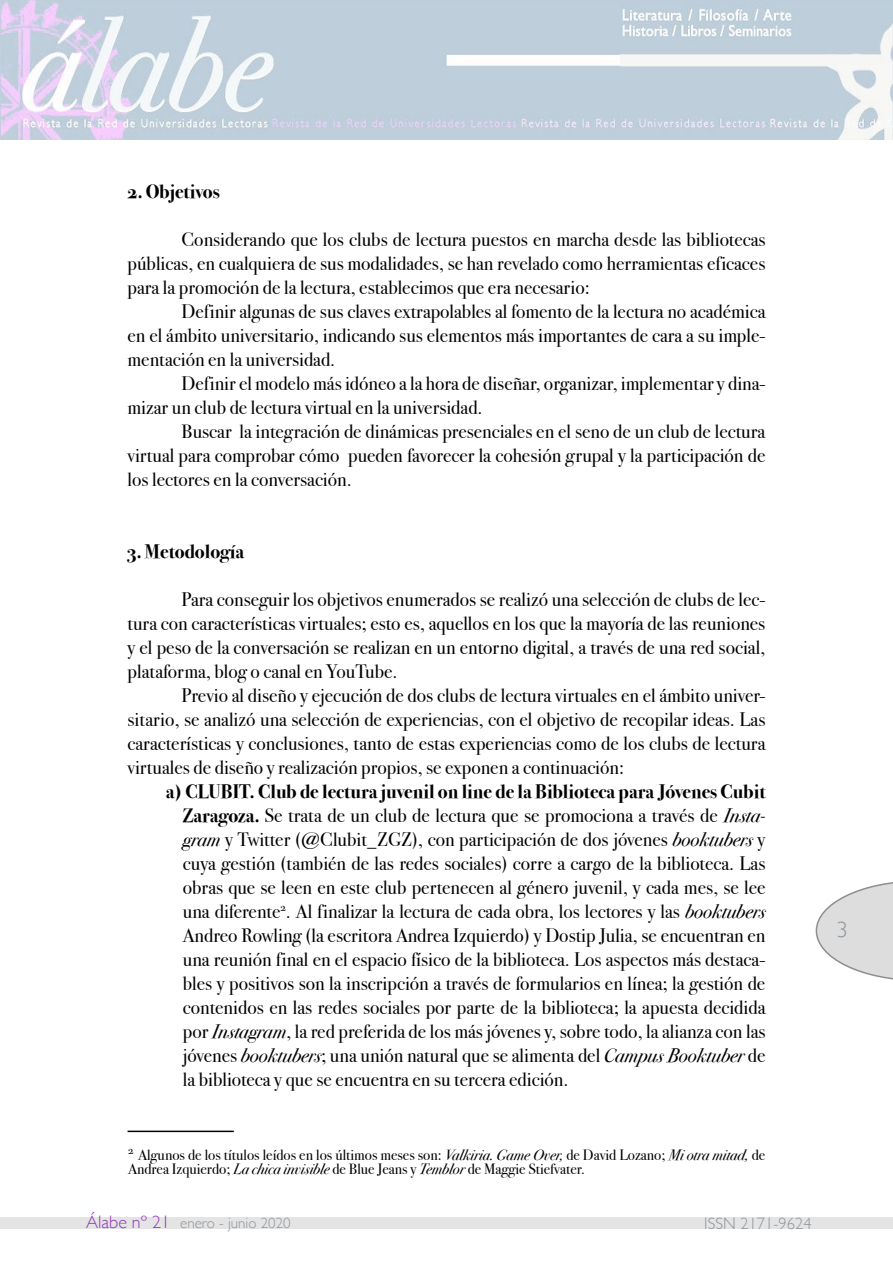
<style>
.page{position:relative;width:893px;height:1263px;background:#fff}
.page>*{position:absolute;margin:0;border:0;box-sizing:border-box;transform-origin:0 0}
.t1{font:300 22.5px "Gill Sans";color:#8a949d}
.t2{font:19.5px/24px "Bodoni Svty Two OSITCTT Book";color:#000;text-align:justify}
.t3{font:19.5px "Bodoni Svty Two OSITCTT Bold";color:#000}
.t4{font:300 16.5px "Gill Sans";color:#8b959c}
.t5{font:15px/13.5px "Bodoni Svty Two OSITCTT Book";color:#000}
.t6{font:300 15px "Gill Sans";color:#8b959c}
.s1{font-family:"Bodoni Svty Two OSITCTT Bold"}
.s2{font-family:"Bodoni Svty Two OSITCTT Book It"}
.s3{font-size:18px;color:#9038b7}
</style>
<div class="page">
<svg style="left:816px;top:882px;width:77px;height:98px"></svg>
<img style="left:0;top:0;width:893px;height:139px">
<div style="left:0;top:1218px;width:893px;height:11px;background:#e4e4e4"></div>
<hr style="left:128px;top:1130px;width:106px;height:2px;background:#000">
<p class="t3" style="left:128px;top:180px;width:94px">2. Objetivos</p>
<p class="t2" style="left:128px;top:227px;width:639px;text-indent:54px">Considerando que los clubs de lectura puestos en marcha desde las bibliotecas públicas, en cualquiera de sus modalidades, se han revelado como herramientas eficaces para la promoción de la lectura, establecimos que era necesario:</p>
<p class="t2" style="left:128px;top:299px;width:639px;text-indent:54px">Definir algunas de sus claves extrapolables al fomento de la lectura no académica en el ámbito universitario, indicando sus elementos más importantes de cara a su imple&shy;mentación en la universidad.</p>
<p class="t2" style="left:128px;top:371px;width:639px;text-indent:54px">Definir el modelo más idóneo a la hora de diseñar, organizar, implementar y dina&shy;mizar un club de lectura virtual en la universidad.</p>
<p class="t2" style="left:128px;top:419px;width:639px;text-indent:54px">Buscar la integración de dinámicas presenciales en el seno de un club de lectura virtual para comprobar cómo pueden favorecer la cohesión grupal y la participación de los lectores en la conversación.</p>
<p class="t3" style="left:128px;top:540px;width:118px">3. Metodología</p>
<p class="t2" style="left:128px;top:587px;width:639px;text-indent:54px">Para conseguir los objetivos enumerados se realizó una selección de clubs de lec&shy;tura con características virtuales; esto es, aquellos en los que la mayoría de las reuniones y el peso de la conversación se realizan en un entorno digital, a través de una red social, plataforma, blog o canal en YouTube.</p>
<p class="t2" style="left:128px;top:683px;width:639px;text-indent:54px">Previo al diseño y ejecución de dos clubs de lectura virtuales en el ámbito univer&shy;sitario, se analizó una selección de experiencias, con el objetivo de recopilar ideas. Las características y conclusiones, tanto de estas experiencias como de los clubs de lectura virtuales de diseño y realización propios, se exponen a continuación:</p>
<p class="t3" style="left:166px;top:780px;width:601px">a) CLUBIT. Club de lectura juvenil on line de la Biblioteca para Jóvenes Cubit</p>
<p class="t2" style="left:183px;top:803px;width:584px"><span class="s1">Zaragoza.</span> Se trata de un club de lectura que se promociona a través de <span class="s2">Insta&shy;gram</span> y Twitter (@Clubit_ZGZ), con participación de dos jóvenes <span class="s2">booktubers</span> y cuya gestión (también de las redes sociales) corre a cargo de la biblioteca. Las obras que se leen en este club pertenecen al género juvenil, y cada mes, se lee una diferente<sup>2</sup>. Al finalizar la lectura de cada obra, los lectores y las <span class="s2">booktubers </span>Andreo Rowling (la escritora Andrea Izquierdo) y Dostip Julia, se encuentran en una reunión final en el espacio físico de la biblioteca. Los aspectos más destaca&shy;bles y positivos son la inscripción a través de formularios en línea; la gestión de contenidos en las redes sociales por parte de la biblioteca; la apuesta decidida por <span class="s2">Instagram</span>, la red preferida de los más jóvenes y, sobre todo, la alianza con las jóvenes <span class="s2">booktubers</span>; una unión natural que se alimenta del <span class="s2">Campus Booktuber</span> de la biblioteca y que se encuentra en su tercera edición.</p>
<p class="t5" style="left:128px;top:1149px;width:639px"><sup>2</sup> Algunos de los títulos leídos en los últimos meses son: <span class="s2">Valkiria. Game Over,</span> de David Lozano; <span class="s2">Mi otra mitad,</span> de<br>Andrea Izquierdo; <span class="s2">La chica invisible</span> de Blue Jeans y <span class="s2">Temblor</span> de Maggie Stiefvater.</p>
<p class="t6" style="left:86px;top:1211px;width:206px"><span class="s3">Álabe nº 21</span> enero - junio 2020</p>
<p class="t4" style="left:704px;top:1211px;width:109px">ISSN 2171-9624</p>
<p class="t1" style="left:837px;top:912px;width:13px">3</p>
</div>
